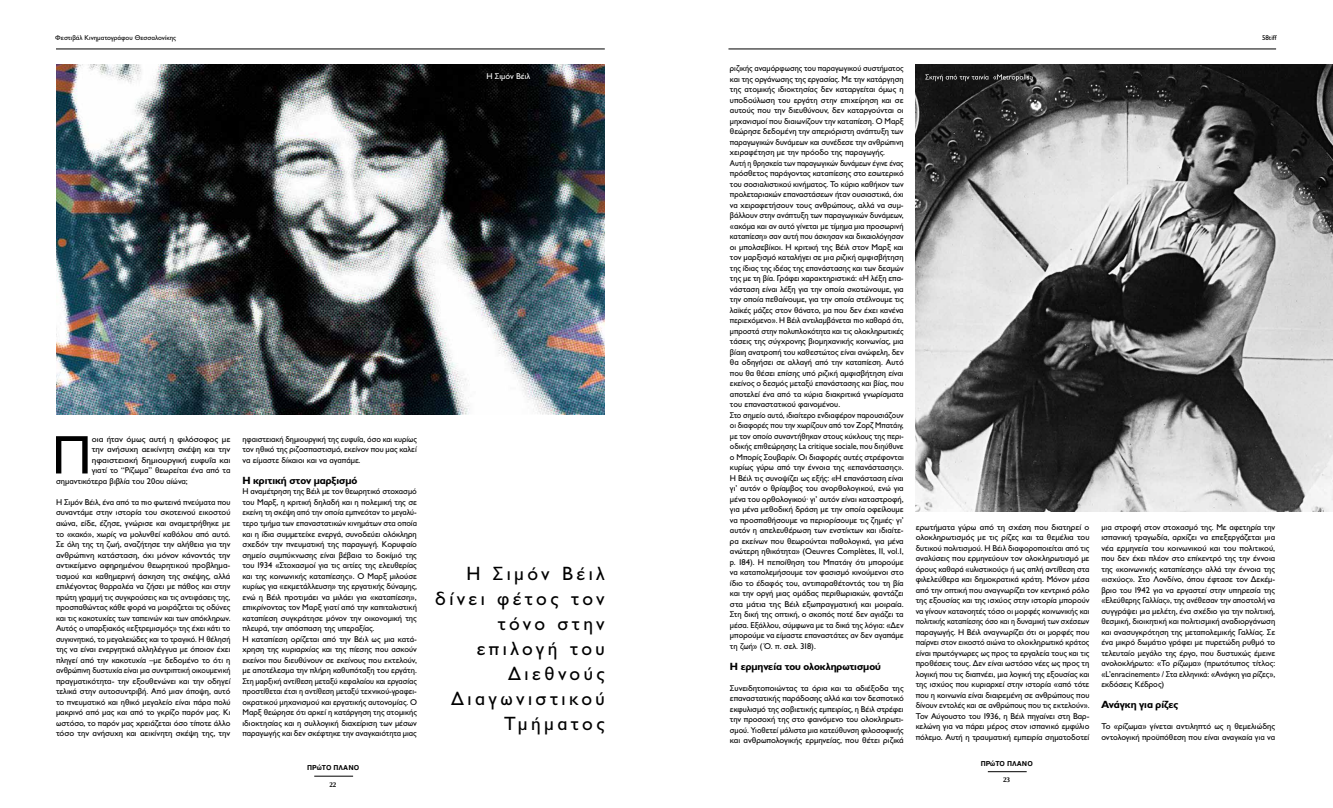
<style>
.page{position:relative;width:1333px;height:808px;background:#fff}
.page>*{position:absolute;margin:0;border:0;box-sizing:border-box;transform-origin:0 0}
.t1{font:54.7px "Gill Sans Hel";color:#000}
.t2{font:19.4px/25px "Gill Sans Hel";letter-spacing:.18em;color:#000;text-align:right}
.t3{font:700 10.5px "Gill Sans Hel";color:#000}
.t4{font:8.5px/10.5px "Gill Sans Hel";color:#000;text-align:justify}
.t5{font:8.5px/10.5px "Gill Sans Hel";color:#000;text-align:justify;scale:1.04 1}
.t6{font:8.5px "Gill Sans Hel";color:#000;scale:1.08 1}
.t7{font:8.5px "Gill Sans Hel";color:#000;scale:1.05 1}
.t8{font:8.5px "Gill Sans Hel";color:#000;scale:1.06 1}
.t9{font:8.5px "Gill Sans Hel";color:#fff}
.t10{font:7px "Gill Sans Hel";color:#000}
.t11{font:700 7px "Helvetica";color:#000}
.t12{font:700 7px "Liberation Serif";color:#000}
</style>
<div class="page">
<hr style="left:314px;top:776px;width:39px;height:1px;background:#000">
<hr style="left:987px;top:771px;width:39px;height:1px;background:#000">
<hr style="left:56px;top:49px;width:548px;height:1px;background:#000">
<hr style="left:728px;top:49px;width:547px;height:1px;background:#000">
<img style="left:56px;top:64px;width:548px;height:351px">
<img style="left:915px;top:64px;width:417px;height:448px">
<svg style="left:925px;top:74px;width:108px;height:7px"></svg>
<p class="t10" style="left:55px;top:34px;width:122px">Φεστιβάλ Κινηματογράφου Θεσσαλονίκης</p>
<p class="t9" style="left:486px;top:71px;width:45px">Η Σιμόν Βέιλ</p>
<h1 class="t1" style="left:52px;top:425px;width:41px">Π</h1>
<p class="t8" style="left:92px;top:434px;width:132px">οια ήταν όμως αυτή η φιλόσοφος με</p>
<p class="t7" style="left:92px;top:445px;width:133px">την ανήσυχη αεικίνητη σκέψη και την</p>
<p class="t6" style="left:92px;top:455px;width:130px">ηφαιστειακή δημιουργική ευφυΐα και</p>
<p class="t4" style="left:92px;top:465px;width:140px">γιατί το “Ρίζωμα” θεωρείται ένα από τα</p>
<p class="t4" style="left:56px;top:476px;width:133px">σημαντικότερα βιβλία του 20ου αίώνα;</p>
<p class="t4" style="left:56px;top:497px;width:176px">Η Σιμόν Βέιλ, ένα από τα πιο φωτεινά πνεύματα που συναντάμε στην ιστορία του σκοτεινού εικοστού αιώνα, είδε, έζησε, γνώρισε και αναμετρήθηκε με το «κακό», χωρίς να μολυνθεί καθόλου από αυτό.<br>Σε όλη της τη ζωή, αναζήτησε την αλήθεια για την ανθρώπινη κατάσταση, όχι μόνον κάνοντάς την αντικείμενο αφηρημένου θεωρητικού προβλημα&shy;τισμού και καθημερινή άσκηση της σκέψης, αλλά επιλέγοντας θαρραλέα να ζήσει με πάθος και στην πρώτη γραμμή τις συγκρούσεις και τις αντιφάσεις της, προσπαθώντας κάθε φορά να μοιράζεται τις οδύνες και τις κακοτυχίες των ταπεινών και των απόκληρων.<br>Αυτός ο υπαρξιακός «εξτρεμισμός» της έχει κάτι το συγκινητικό, το μεγαλειώδες και το τραγικό. Η θέλησή της να είναι ενεργητικά αλληλέγγυα με όποιον έχει πληγεί από την κακοτυχία –με δεδομένο το ότι η ανθρώπινη δυστυχία είναι μια συντριπτική οικουμενική πραγματικότητα- την εξουθενώνει και την οδηγεί τελικά στην αυτοσυντριβή. Από μιαν άποψη, αυτό το πνευματικό και ηθικό μεγαλείο είναι πάρα πολύ μακρινό από μας και από το γκρίζο παρόν μας. Κι ωστόσο, το παρόν μας χρειάζεται όσο τίποτε άλλο τόσο την ανήσυχη και αεικίνητη σκέψη της, την</p>
<p class="t4" style="left:242px;top:434px;width:176px">ηφαιστειακή δημιουργική της ευφυΐα, όσο και κυρίως τον ηθικό της ριζοσπαστισμό, εκείνον που μας καλεί να είμαστε δίκαιοι και να αγαπάμε.</p>
<p class="t3" style="left:242px;top:474px;width:116px">Η κριτική στον μαρξισμό</p>
<p class="t4" style="left:242px;top:486px;width:176px;text-align:left">Η αναμέτρηση της Βέιλ με τον θεωρητικό στοχασμό του Μαρξ, η κριτική δηλαδή και η πολεμική της σε εκείνη τη σκέψη από την οποία εμπνεόταν το μεγαλύ&shy;τερο τμήμα των επαναστατικών κινημάτων στα οποία και η ίδια συμμετείχε ενεργά, συνοδεύει ολόκληρη σχεδόν την πνευματική της παραγωγή. Κορυφαίο σημείο συμπύκνωσης είναι βέβαια το δοκίμιό της του 1934 «Στοχασμοί για τις αιτίες της ελευθερίας και της κοινωνικής καταπίεσης». Ο Μαρξ μιλούσε κυρίως για «εκμετάλλευση» της εργατικής δύναμης, ενώ η Βέιλ προτιμάει να μιλάει για «καταπίεση», επικρίνοντας τον Μαρξ γιατί από την καπιταλιστική καταπίεση συγκράτησε μόνον την οικονομική της πλευρά, την απόσπαση της υπεραξίας.<br>Η καταπίεση ορίζεται από την Βέιλ ως μια κατά&shy;χρηση της κυριαρχίας και της πίεσης που ασκούν εκείνοι που διευθύνουν σε εκείνους που εκτελούν, με αποτέλεσμα την πλήρη καθυπόταξη του εργάτη.<br>Στη μαρξική αντίθεση μεταξύ κεφαλαίου και εργασίας προστίθεται έτσι η αντίθεση μεταξύ τεχνικού-γραφει&shy;οκρατικού μηχανισμού και εργατικής αυτονομίας. Ο Μαρξ θεώρησε ότι αρκεί η κατάργηση της ατομικής ιδιοκτησίας και η συλλογική διαχείριση των μέσων παραγωγής και δεν σκέφτηκε την αναγκαιότητα μιας</p>
<p class="t11" style="left:307px;top:762px;width:53px">ΠΡώΤΟ ΠΛΆΝΟ</p>
<p class="t12" style="left:329px;top:779px;width:8px">22</p>
<h2 class="t2" style="left:435px;top:562px;width:171px">Η Σιμόν Βέιλ δίνει φέτος τον τόνο στην επιλογή του<br>Διεθνούς<br>Διαγωνιστικού<br>Τμήματος</h2>
<p class="t4" style="left:730px;top:63px;width:175px;text-align:left">ριζικής αναμόρφωσης του παραγωγικού συστήματος και της οργάνωσης της εργασίας. Με την κατάργηση της ατομικής ιδιοκτησίας δεν καταργείται όμως η υποδούλωση του εργάτη στην επιχείρηση και σε αυτούς που την διευθύνουν, δεν καταργούνται οι μηχανισμοί που διαιωνίζουν την καταπίεση. Ο Μαρξ θεώρησε δεδομένη την απεριόριστη ανάπτυξη των παραγωγικών δυνάμεων και συνέδεσε την ανθρώπινη χειραφέτηση με την πρόοδο της παραγωγής.<br>Αυτή η θρησκεία των παραγωγικών δυνάμεων έγινε ένας πρόσθετος παράγοντας καταπίεσης στο εσωτερικό του σοσιαλιστικού κινήματος. Το κύριο καθήκον των προλεταριακών επαναστάσεων ήταν ουσιαστικά, όχι να χειραφετήσουν τους ανθρώπους, αλλά να συμ&shy;βάλλουν στην ανάπτυξη των παραγωγικών δυνάμεων, «ακόμα και αν αυτό γίνεται με τίμημα μια προσωρινή καταπίεση» σαν αυτή που άσκησαν και δικαιολόγησαν οι μπολσεβίκοι. Η κριτική της Βέιλ στον Μαρξ και τον μαρξισμό καταλήγει σε μια ριζική αμφισβήτηση της ίδιας της ιδέας της επανάστασης και των δεσμών της με τη βία. Γράφει χαρακτηριστικά: «Η λέξη επα&shy;νάσταση είναι λέξη για την οποία σκοτώνουμε, για την οποία πεθαίνουμε, για την οποία στέλνουμε τις λαϊκές μάζες στον θάνατο, μα που δεν έχει κανένα περιεχόμενο». Η Βέιλ αντιλαμβάνεται πιο καθαρά ότι, μπροστά στην πολυπλοκότητα και τις ολοκληρωτικές τάσεις της σύγχρονης βιομηχανικής κοινωνίας, μια βίαιη ανατροπή του καθεστώτος είναι ανώφελη, δεν θα οδηγήσει σε αλλαγή από την καταπίεση. Αυτό που θα θέσει επίσης υπό ριζική αμφισβήτηση είναι εκείνος ο δεσμός μεταξύ επανάστασης και βίας, που αποτελεί ένα από τα κύρια διακριτικά γνωρίσματα του επαναστατικού φαινομένου.<br>Στο σημείο αυτό, ιδιαίτερο ενδιαφέρον παρουσιάζουν οι διαφορές που την χωρίζουν από τον Ζορζ Μπατάιγ, με τον οποίο συναντήθηκαν στους κύκλους της περι&shy;οδικής επιθεώρησης La critique sociale, που διηύθυνε ο Μπορίς Σουβαρίν. Οι διαφορές αυτές στρέφονται κυρίως γύρω από την έννοια της «επανάστασης».<br>Η Βέιλ τις συνοψίζει ως εξής: «Η επανάσταση είναι γι’ αυτόν ο θρίαμβος του ανορθολογικού, ενώ για μένα του ορθολογικού· γι’ αυτόν είναι καταστροφή, για μένα μεθοδική δράση με την οποία οφείλουμε να προσπαθήσουμε να περιορίσουμε τις ζημιές· γι’ αυτόν η απελευθέρωση των ενστίκτων και ιδιαίτε&shy;ρα εκείνων που θεωρούνται παθολογικά, για μένα ανώτερη ηθικότητα» (Oeuvres Complètes, II, vol.1, p. 184). Η πεποίθηση του Μπατάιγ ότι μπορούμε να καταπολεμήσουμε τον φασισμό κινούμενοι στο ίδιο το έδαφός του, αντιπαραθέτοντάς του τη βία και την οργή μιας ομάδας περιθωριακών, φαντάζει στα μάτια της Βέιλ εξωπραγματική και μοιραία.<br>Στη δική της οπτική, ο σκοπός ποτέ δεν αγιάζει τα μέσα. Εξάλλου, σύμφωνα με τα δικά της λόγια: «Δεν μπορούμε να είμαστε επαναστάτες αν δεν αγαπάμε τη ζωή» ( Ό. π. σελ. 318).</p>
<p class="t3" style="left:730px;top:660px;width:152px">Η ερμηνεία του ολοκληρωτισμού</p>
<p class="t4" style="left:730px;top:683px;width:175px">Συνειδητοποιώντας τα όρια και τα αδιέξοδα της επαναστατικής παράδοσης αλλά και τον δεσποτικό εκφυλισμό της σοβιετικής εμπειρίας, η Βέιλ στρέφει την προσοχή της στο φαινόμενο του ολοκληρωτι&shy;σμού. Υιοθετεί μάλιστα μια κατεύθυνση φιλοσοφικής και ανθρωπολογικής ερμηνείας, που θέτει ριζικά</p>
<p class="t10" style="left:1261px;top:34px;width:16px">58tiff</p>
<p class="t5" style="left:915px;top:522px;width:169px">ερωτήματα γύρω από τη σχέση που διατηρεί ο ολοκληρωτισμός με τις ρίζες και τα θεμέλια του δυτικού πολιτισμού. Η Βέιλ διαφοροποιείται από τις αναλύσεις που ερμηνεύουν τον ολοκληρωτισμό με όρους καθαρά «υλιστικούς» ή ως απλή αντίθεση στα φιλελεύθερα και δημοκρατικά κράτη. Μόνον μέσα από την οπτική που αναγνωρίζει τον κεντρικό ρόλο της εξουσίας και της ισχύος στην ιστορία μπορούν να γίνουν κατανοητές τόσο οι μορφές κοινωνικής και πολιτικής καταπίεσης όσο και η δυναμική των σχέσεων παραγωγής. Η Βέιλ αναγνωρίζει ότι οι μορφές που παίρνει στον εικοστό αιώνα το ολοκληρωτικό κράτος είναι πρωτόγνωρες ως προς τα εργαλεία τους και τις προθέσεις τους. Δεν είναι ωστόσο νέες ως προς τη λογική που τις διαπνέει, μια λογική της εξουσίας και της ισχύος που κυριαρχεί στην ιστορία «από τότε που η κοινωνία είναι διαιρεμένη σε ανθρώπους που δίνουν εντολές και σε ανθρώπους που τις εκτελούν».<br>Τον Αύγουστο του 1936, η Βέιλ πηγαίνει στη Βαρ&shy;κελώνη για να πάρει μέρος στον ισπανικό εμφύλιο πόλεμο. Αυτή η τραυματική εμπειρία σηματοδοτεί</p>
<p class="t4" style="left:1101px;top:522px;width:175px">μια στροφή στον στοχασμό της. Με αφετηρία την ισπανική τραγωδία, αρχίζει να επεξεργάζεται μια νέα ερμηνεία του κοινωνικού και του πολιτικού, που δεν έχει πλέον στο επίκεντρό της την έννοια της «κοινωνικής καταπίεσης» αλλά την έννοια της «ισχύος». Στο Λονδίνο, όπου έφτασε τον Δεκέμ&shy;βριο του 1942 για να εργαστεί στην υπηρεσία της «Ελεύθερης Γαλλίας», της ανέθεσαν την αποστολή να συγγράψει μια μελέτη, ένα σχέδιο για την πολιτική, θεσμική, διοικητική και πολιτισμική αναδιοργάνωση και ανασυγκρότηση της μεταπολεμικής Γαλλίας. Σε ένα μικρό δωμάτιο γράφει με πυρετώδη ρυθμό το τελευταίο μεγάλο της έργο, που δυστυχώς έμεινε ανολοκλήρωτο: «Το ρίζωμα» (πρωτότυπος τίτλος: «L’enracinement» / Στα ελληνικά: «Ανάγκη για ρίζες», εκδόσεις Κέδρος)</p>
<p class="t3" style="left:1101px;top:699px;width:78px">Ανάγκη για ρίζες</p>
<p class="t4" style="left:1101px;top:721px;width:175px">Το «ρίζωμα» γίνεται αντιληπτό ως η θεμελιώδης οντολογική προϋπόθεση που είναι αναγκαία για να</p>
<p class="t11" style="left:980px;top:758px;width:53px">ΠΡώΤΟ ΠΛΆΝΟ</p>
<p class="t12" style="left:1003px;top:775px;width:8px">23</p>
</div>
